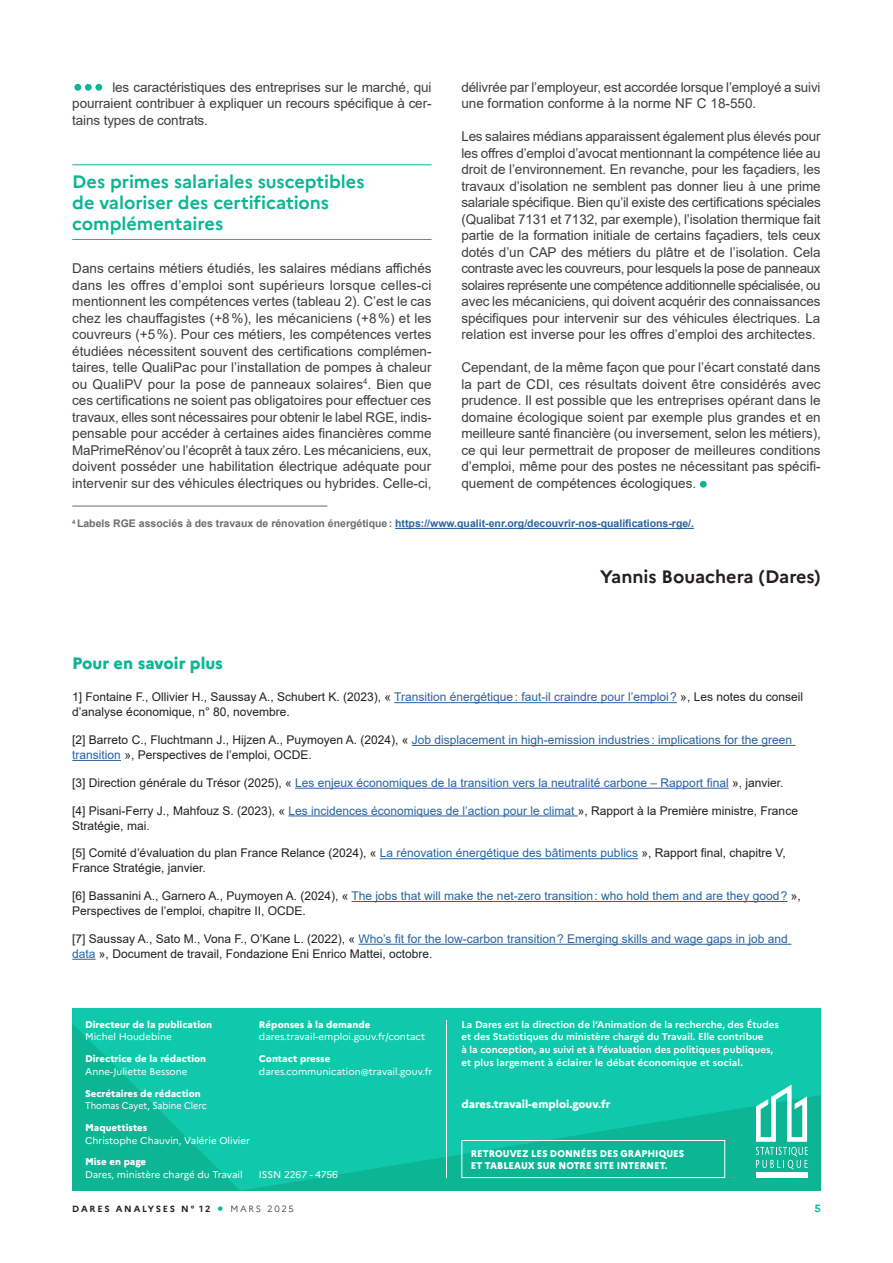
<style>
.page{position:relative;width:893px;height:1263px;background:#fff}
.page>*{position:absolute;margin:0;border:0;box-sizing:border-box;transform-origin:0 0}
.t1{font:700 18px/21px "Marianne";letter-spacing:-.005em;color:#0cb594}
.t2{font:700 18px "Marianne";color:#231f20}
.t3{font:800 16.5px "Marianne";color:#0cb594}
.t4{font:13.5px/16.5px "Arial";color:#3e3e3f;text-align:justify}
.t5{font:12px/15px "Arial";color:#231f20}
.t6{font:12px "Arial";color:#2763a1}
.t7{font:800 11.25px "Marianne";color:#fff}
.t8{font:700 10.5px "Arial";color:#2763a1}
.t9{font:700 10.5px "Marianne";color:#0cb594}
.t10{font:700 9.75px/12.9px "Marianne";color:#fff}
.t11{font:9.75px "Marianne";color:#fff}
.t12{font:800 9.75px "Marianne";color:#fff}
.t13{font:800 9.75px/12px "Marianne";color:#fff;scale:.95 1}
.t14{font:9.75px "Marianne";color:#fff;scale:.92 1}
.t15{font:700 9px "Marianne";letter-spacing:.2em;color:#231f20}
.t16{font:300 9px "Marianne";letter-spacing:.195em;color:#231f20}
.s1{color:#6c6d70}
.s2{color:#2763a1}
.s3{color:#231f20}
.s4{font-size:21px;color:#0cb594}
</style>
<div class="page">
<svg style="left:72px;top:1008px;width:749px;height:183px;background:#0fc3a5"></svg>
<hr style="left:446px;top:1020px;width:1px;height:158px;background:#fff">
<div style="left:461px;top:1140px;width:264px;height:38px;border:1px solid #fff"></div>
<div style="left:756px;top:1173px;width:51px;height:5px;background:#fff"></div>
<svg style="left:756px;top:1084px;width:52px;height:86px"></svg>
<hr style="left:72px;top:164px;width:360px;height:1px;background:#0cb594">
<hr style="left:72px;top:239px;width:360px;height:1px;background:#0cb594">
<hr style="left:72px;top:506px;width:255px;height:1px;background:#6c6d70">
<hr style="left:395px;top:528px;width:299px;height:1px;background:#2763a1">
<svg style="left:700px;top:481px;width:7px;height:7px"></svg>
<hr style="left:394px;top:702px;width:283px;height:1px;background:#2763a1">
<hr style="left:412px;top:745px;width:383px;height:1px;background:#2763a1">
<hr style="left:72px;top:760px;width:49px;height:1px;background:#2763a1">
<hr style="left:295px;top:788px;width:434px;height:1px;background:#2763a1">
<hr style="left:288px;top:815px;width:290px;height:1px;background:#2763a1">
<hr style="left:380px;top:858px;width:258px;height:1px;background:#2763a1">
<hr style="left:352px;top:901px;width:435px;height:1px;background:#2763a1">
<hr style="left:358px;top:944px;width:433px;height:1px;background:#2763a1">
<svg style="left:72px;top:959px;width:24px;height:1px"></svg>
<svg style="left:74px;top:84px;width:28px;height:7px"></svg>
<p class="t4" style="left:461px;top:79px;width:361px">délivrée par l’employeur, est accordée lorsque l’employé a suivi une formation conforme à la norme NF C 18-550.</p>
<p class="t4" style="left:461px;top:128px;width:361px">Les salaires médians apparaissent également plus élevés pour les offres d’emploi d’avocat mentionnant la compétence liée au droit de l’environnement. En revanche, pour les façadiers, les travaux d’isolation ne semblent pas donner lieu à une prime salariale spécifique. Bien qu’il existe des certifications spéciales (Qualibat 7131 et 7132, par exemple), l’isolation thermique fait partie de la formation initiale de certains façadiers, tels ceux dotés d’un CAP des métiers du plâtre et de l’isolation. Cela contraste avec les couvreurs, pour lesquels la pose de panneaux solaires représente une compétence additionnelle spécialisée, ou avec les mécaniciens, qui doivent acquérir des connaissances spécifiques pour intervenir sur des véhicules électriques. La relation est inverse pour les offres d’emploi des architectes.</p>
<p class="t4" style="left:461px;top:359px;width:361px">Cependant, de la même façon que pour l’écart constaté dans la part de CDI, ces résultats doivent être considérés avec prudence. Il est possible que les entreprises opérant dans le domaine écologique soient par exemple plus grandes et en meilleure santé financière (ou inversement, selon les métiers), ce qui leur permettrait de proposer de meilleures conditions d’emploi, même pour des postes ne nécessitant pas spécifi&shy;quement de compétences écologiques.</p>
<p class="t4" style="left:72px;top:79px;width:361px;text-indent:40px">les caractéristiques des entreprises sur le marché, qui pourraient contribuer à expliquer un recours spécifique à cer&shy;tains types de contrats.</p>
<h1 class="t1" style="left:72px;top:169px;width:294px">Des primes salariales susceptibles de valoriser des certifications complémentaires</h1>
<p class="t4" style="left:72px;top:260px;width:361px">Dans certains métiers étudiés, les salaires médians affichés dans les offres d’emploi sont supérieurs lorsque celles-ci mentionnent les compétences vertes (tableau 2). C’est le cas chez les chauffagistes (+8%), les mécaniciens (+8%) et les couvreurs (+5%). Pour ces métiers, les compétences vertes étudiées nécessitent souvent des certifications complémen&shy;taires, telle QualiPac pour l’installation de pompes à chaleur ou QualiPV pour la pose de panneaux solaires<sup>4</sup>. Bien que ces certifications ne soient pas obligatoires pour effectuer ces travaux, elles sont nécessaires pour obtenir le label RGE, indis&shy;pensable pour accéder à certaines aides financières comme MaPrimeRénov’ou l’écoprêt à taux zéro. Les mécaniciens, eux, doivent posséder une habilitation électrique adéquate pour intervenir sur des véhicules électriques ou hybrides. Celle-ci,</p>
<p class="t8" style="left:72px;top:516px;width:623px"><sup>4</sup> <span class="s1">Labels RGE associés à des travaux de rénovation énergétique :</span> https://www.qualit-enr.org/decouvrir-nos-qualifications-rge/.</p>
<h1 class="t2" style="left:600px;top:562px;width:222px">Yannis Bouachera (Dares)</h1>
<p class="t3" style="left:72px;top:651px;width:152px">Pour en savoir plus</p>
<p class="t5" style="left:72px;top:690px;width:732px">1] Fontaine F., Ollivier H., Saussay A., Schubert K. (2023), « <span class="s2">Transition énergétique: faut-il craindre pour l’emploi?</span> », Les notes du conseil d’analyse économique, n° 80, novembre.</p>
<p class="t5" style="left:72px;top:732px;width:721px">[2] Barreto C., Fluchtmann J., Hijzen A., Puymoyen A. (2024), « <span class="s2">Job displacement in high-emission industries : implications for the green transition</span> », Perspectives de l’emploi, OCDE.</p>
<p class="t6" style="left:72px;top:774px;width:713px"><span class="s3">[3] Direction générale du Trésor (2025), «</span> Les enjeux économiques de la transition vers la neutralité carbone – Rapport final <span class="s3">», janvier.</span></p>
<p class="t5" style="left:72px;top:803px;width:727px">[4] Pisani-Ferry J., Mahfouz S. (2023), « <span class="s2">Les incidences économiques de l’action pour le climat</span> », Rapport à la Première ministre, France<br>Stratégie, mai.</p>
<p class="t5" style="left:72px;top:846px;width:715px">[5] Comité d’évaluation du plan France Relance (2024), « <span class="s2">La rénovation énergétique des bâtiments publics</span> », Rapport final, chapitre V,<br>France Stratégie, janvier.</p>
<p class="t5" style="left:72px;top:888px;width:730px">[6] Bassanini A., Garnero A., Puymoyen A. (2024), « <span class="s2">The jobs that will make the net-zero transition: who hold them and are they good?</span> »,<br>Perspectives de l’emploi, chapitre II, OCDE.</p>
<p class="t5" style="left:72px;top:931px;width:717px">[7] Saussay A., Sato M., Vona F., O’Kane L. (2022), « <span class="s2">Who’s fit for the low-carbon transition? Emerging skills and wage gaps in job and data</span> », Document de travail, Fondazione Eni Enrico Mattei, octobre.</p>
<p class="t12" style="left:85px;top:1017px;width:129px">Directeur de la publication</p>
<p class="t11" style="left:85px;top:1029px;width:88px">Michel Houdebine</p>
<p class="t12" style="left:85px;top:1051px;width:123px">Directrice de la rédaction</p>
<p class="t11" style="left:85px;top:1064px;width:104px">Anne-Juliette Bessone</p>
<p class="t12" style="left:85px;top:1086px;width:117px">Secrétaires de rédaction</p>
<p class="t14" style="left:85px;top:1098px;width:134px">Thomas Cayet, Sabine Clerc</p>
<p class="t12" style="left:85px;top:1120px;width:64px">Maquettistes</p>
<p class="t11" style="left:85px;top:1132px;width:166px">Christophe Chauvin, Valérie Olivier</p>
<p class="t12" style="left:85px;top:1154px;width:63px">Mise en page</p>
<p class="t11" style="left:85px;top:1167px;width:159px">Dares, ministère chargé du Travail</p>
<p class="t12" style="left:259px;top:1017px;width:113px">Réponses à la demande</p>
<p class="t11" style="left:259px;top:1029px;width:168px">dares.travail-emploi.gouv.fr/contact</p>
<p class="t12" style="left:259px;top:1051px;width:73px">Contact presse</p>
<p class="t11" style="left:259px;top:1064px;width:175px">dares.communication@travail.gouv.fr</p>
<p class="t11" style="left:259px;top:1167px;width:81px">ISSN 2267 - 4756</p>
<p class="t10" style="left:461px;top:1017px;width:319px">La Dares est la direction de l’Animation de la recherche, des Études et des Statistiques du ministère chargé du Travail. Elle contribue<br>à la conception, au suivi et à l’évaluation des politiques publiques, et plus largement à éclairer le débat économique et social.</p>
<p class="t7" style="left:461px;top:1095px;width:150px">dares.travail-emploi.gouv.fr</p>
<p class="t13" style="left:471px;top:1146px;width:226px">RETROUVEZ LES DONNÉES DES GRAPHIQUES<br>ET TABLEAUX SUR NOTRE SITE INTERNET.</p>
<p class="t15" style="left:72px;top:1202px;width:140px">DARES ANALYSES N° 12</p>
<p class="t16" style="left:217px;top:1202px;width:78px"><span class="s4">•</span> MARS 2025</p>
<p class="t9" style="left:814px;top:1200px;width:8px">5</p>
</div>
